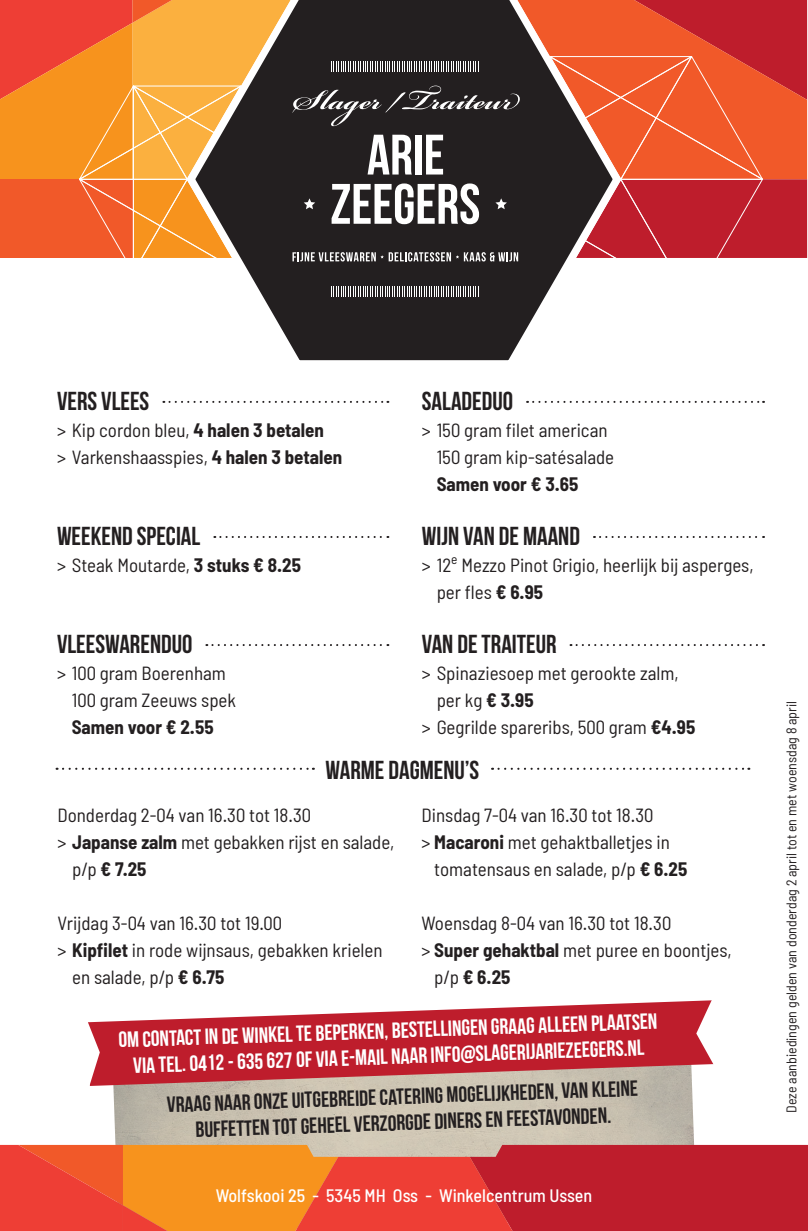
<style>
.page{position:relative;width:808px;height:1231px;background:#fff}
.page>*{position:absolute;margin:0;border:0;box-sizing:border-box;transform-origin:0 0}
.t1{font:700 26px "Bebas Neue";color:#231f20}
.t2{font:700 22px/26px "Bebas Neue";color:#fff;text-align:center}
.t3{font:700 22px/26px "Bebas Neue";color:#231f20;text-align:center}
.t4{font:semi-condensed 19px/27px "Barlow";color:#231f20}
.t5{font:700 semi-condensed 19px "Barlow";color:#231f20}
.t6{font:500 semi-condensed 18px "Barlow";color:#fff}
.t7{font:semi-condensed 14px "Barlow";color:#231f20}
.s1{font-weight:700}
.s2{font-weight:400}
</style>
<div class="page">
<img style="left:113px;top:1085px;width:581px;height:59px">
<svg style="left:0;top:1144px;width:808px;height:86px;background:#dc4c31"></svg>
<svg style="left:163px;top:401px;width:225px;height:2px"></svg>
<svg style="left:214px;top:536px;width:174px;height:2px"></svg>
<svg style="left:206px;top:644px;width:182px;height:2px"></svg>
<svg style="left:267px;top:304px;width:274px;height:57px;background:#403c3d"></svg>
<svg style="left:0;top:0;width:807px;height:304px;background:#a26249"></svg>
<svg style="left:527px;top:401px;width:237px;height:2px"></svg>
<svg style="left:594px;top:536px;width:170px;height:2px"></svg>
<svg style="left:570px;top:644px;width:194px;height:2px"></svg>
<svg style="left:57px;top:767px;width:257px;height:2px"></svg>
<svg style="left:492px;top:767px;width:257px;height:2px"></svg>
<svg style="left:100px;top:1000px;width:596px;height:85px;background:#c74e57"></svg>
<svg style="left:88px;top:1021px;width:12px;height:65px"></svg>
<svg style="left:696px;top:1000px;width:18px;height:65px"></svg>
<h1 class="t1" style="left:57px;top:386px;width:94px">VERS VLEES</h1>
<p class="t4" style="left:57px;top:416px;width:287px">&gt; Kip cordon bleu, <span class="s1">4 halen 3 betalen<br></span>&gt; Varkenshaasspies, <span class="s1">4 halen 3 betalen</span></p>
<h1 class="t1" style="left:422px;top:386px;width:93px">SALADEDUO</h1>
<p class="t4" style="left:437px;top:416px;width:179px;text-indent:-15px">&gt; 150 gram filet american<br>150 gram kip-satésalade</p>
<p class="t5" style="left:437px;top:472px;width:143px">Samen voor € 3.65</p>
<h1 class="t1" style="left:422px;top:521px;width:160px">WIJN VAN DE MAAND</h1>
<p class="t4" style="left:437px;top:551px;width:318px;text-indent:-15px">&gt; 12<sup>e</sup> Mezzo Pinot Grigio, heerlijk bij asperges, per fles <span class="s1">€ 6.95</span></p>
<h1 class="t1" style="left:422px;top:629px;width:136px">VAN DE TRAITEUR</h1>
<p class="t4" style="left:422px;top:659px;width:258px">&gt; Spinaziesoep met gerookte zalm,</p>
<p class="t4" style="left:437px;top:686px;width:98px">per kg <span class="s1">€ 3.95</span></p>
<p class="t4" style="left:422px;top:713px;width:275px">&gt; Gegrilde spareribs, 500 gram <span class="s1">€4.95</span></p>
<h1 class="t1" style="left:326px;top:755px;width:155px">WARME DAGMENU’S</h1>
<p class="t4" style="left:422px;top:800px;width:233px">Dinsdag 7-04 van 16.30 tot 18.30</p>
<p class="t4" style="left:422px;top:827px;width:250px">&gt; <span class="s1">Macaroni</span> met gehaktballetjes in</p>
<p class="t4" style="left:434px;top:854px;width:255px">tomatensaus en salade, p/p <span class="s1">€ 6.25</span></p>
<p class="t4" style="left:422px;top:908px;width:251px">Woensdag 8-04 van 16.30 tot 18.30</p>
<p class="t4" style="left:422px;top:935px;width:312px">&gt; <span class="s1">Super gehaktbal</span> met puree en boontjes,</p>
<p class="t5" style="left:434px;top:964px;width:78px"><span class="s2">p/p</span> € 6.25</p>
<p class="t2" style="left:118px;top:1026px;width:541px;rotate:-2deg">OM CONTACT IN DE WINKEL TE BEPERKEN, BESTELLINGEN GRAAG ALLEEN PLAATSEN<br>VIA TEL. 0412 - 635 627 OF VIA E-MAIL NAAR INFO@SLAGERIJARIEZEEGERS.NL</p>
<h1 class="t1" style="left:57px;top:521px;width:145px">WEEKEND SPECIAL</h1>
<p class="t4" style="left:57px;top:551px;width:245px">&gt; Steak Moutarde, <span class="s1">3 stuks € 8.25</span></p>
<h1 class="t1" style="left:57px;top:629px;width:137px">VLEESWARENDUO</h1>
<p class="t4" style="left:72px;top:659px;width:166px;text-indent:-15px">&gt; 100 gram Boerenham<br>100 gram Zeeuws spek</p>
<p class="t5" style="left:72px;top:715px;width:143px">Samen voor € 2.55</p>
<p class="t4" style="left:57px;top:800px;width:255px">Donderdag 2-04 van 16.30 tot 18.30</p>
<p class="t4" style="left:57px;top:827px;width:338px">&gt; <span class="s1">Japanse zalm</span> met gebakken rijst en salade,</p>
<p class="t5" style="left:72px;top:856px;width:76px"><span class="s2">p/p</span> € 7.25</p>
<p class="t4" style="left:57px;top:908px;width:226px">Vrijdag 3-04 van 16.30 tot 19.00</p>
<p class="t4" style="left:57px;top:935px;width:327px">&gt; <span class="s1">Kipfilet</span> in rode wijnsaus, gebakken krielen</p>
<p class="t4" style="left:72px;top:962px;width:154px">en salade, p/p <span class="s1">€ 6.75</span></p>
<p class="t3" style="left:166px;top:1091px;width:473px;rotate:-2deg">VRAAG NAAR ONZE UITGEBREIDE CATERING MOGELIJKHEDEN, VAN KLEINE<br>BUFFETTEN TOT GEHEEL VERZORGDE DINERS EN FEESTAVONDEN.</p>
<p class="t6" style="left:216px;top:1183px;width:378px">Wolfskooi 25 - 5345 MH Oss - Winkelcentrum Ussen</p>
<p class="t7" style="left:783px;top:1112px;width:413px;rotate:-90deg">Deze aanbiedingen gelden van donderdag 2 april tot en met woensdag 8 april</p>
</div>
